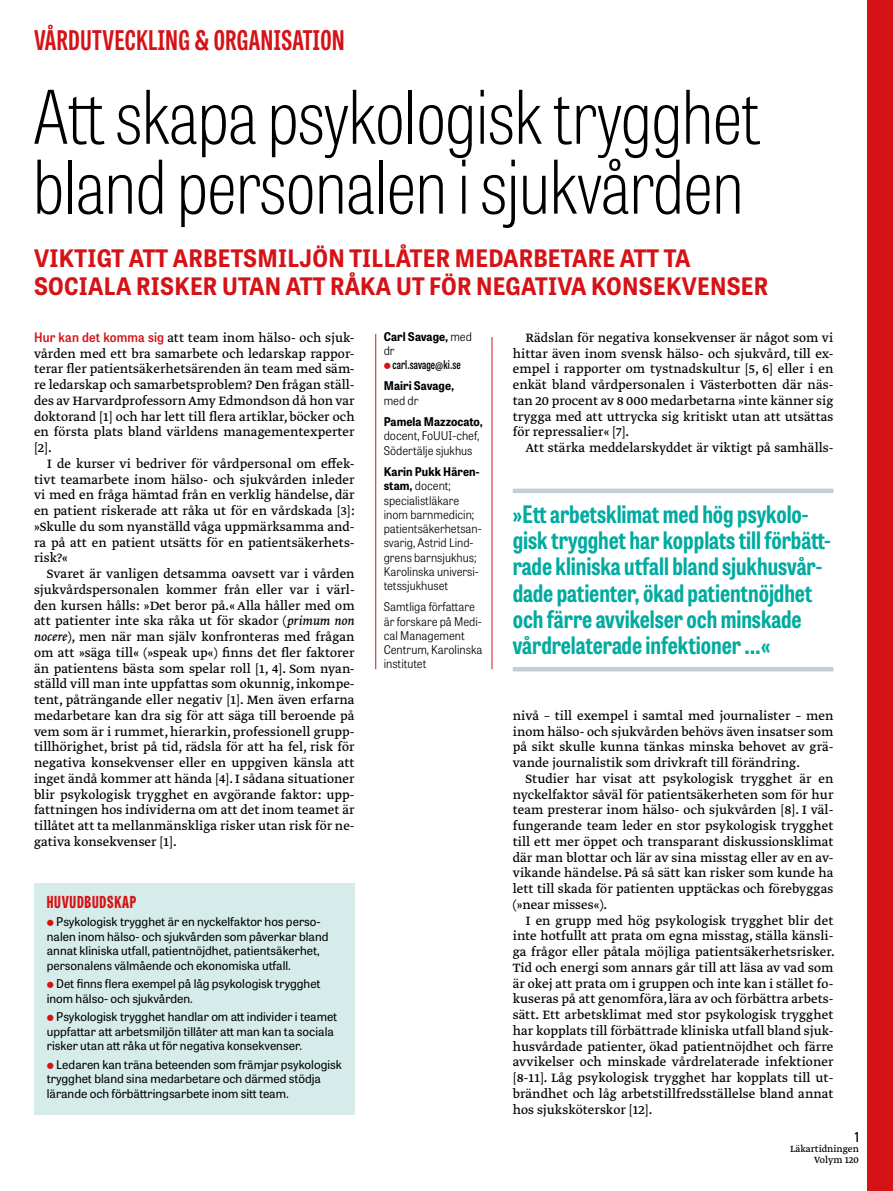
<style>
.page{position:relative;width:893px;height:1191px;background:#fff}
.page>*{position:absolute;margin:0;border:0;box-sizing:border-box;transform-origin:0 0}
.t1{font:100 73.5px/69.8px "Tablet Gothic Condensed";letter-spacing:-.005em;color:#000}
.t2{font:700 27px "Tablet Gothic Compressed";letter-spacing:.02em;color:#d51317}
.t3{font:700 24px/26.2px "Tablet Gothic Condensed";color:#00aba0}
.t4{font:700 24px/28.5px "Tablet Gothic Narrow";letter-spacing:.01em;color:#d51317}
.t5{font:800 16.5px "Tablet Gothic Compressed";letter-spacing:.045em;color:#d51317}
.t6{font:14.25px/15.8px "Greta Text Pro Regular Min";color:#000;text-align:justify}
.t7{font:600 13.5px "Tablet Gothic Condensed";color:#000}
.t8{font:12px/14.4px "Tablet Gothic";color:#000}
.t9{font:300 12px/14.2px "Tablet Gothic Narrow";color:#000}
.t10{font:700 12px/14.2px "Tablet Gothic Narrow";letter-spacing:.005em;color:#000}
.t11{font:600 12px "Tablet Gothic Compressed";letter-spacing:.01em;color:#000}
.t12{font:10.5px/10.5px "Greta Text Pro";color:#000;text-align:right}
.s1{font-family:"Tablet Gothic Narrow";font-weight:600;font-size:13.05px;color:#d51317}
.s2{font-family:"Greta Text Pro Ita Min"}
.s3{font-weight:300}
.s4{font-weight:700}
</style>
<div class="page">
<div style="left:867px;top:0;width:26px;height:1191px;background:#d51317"></div>
<hr style="left:492px;top:337px;width:1px;height:332px;background:#d51317">
<hr style="left:375px;top:334px;width:1px;height:335px;background:#d51317">
<div style="left:34px;top:882px;width:321px;height:232px;background:#d5eceb"></div>
<div style="left:513px;top:488px;width:320px;height:5px;background:#c4ced4"></div>
<hr style="left:513px;top:667px;width:320px;height:4px;background:#c4ced4">
<h2 class="t2" style="left:34px;top:22px;width:312px">VÅRDUTVECKLING &amp; ORGANISATION</h2>
<h1 class="t1" style="left:33px;top:80px;width:729px">Att skapa psykologisk trygghet bland personalen i sjukvården</h1>
<h3 class="t4" style="left:34px;top:243px;width:736px">VIKTIGT ATT ARBETSMILJÖN TILLÅTER MEDARBETARE ATT TA<br>SOCIALA RISKER UTAN ATT RÅKA UT FÖR NEGATIVA KONSEKVENSER</h3>
<p class="t6" style="left:34px;top:330px;width:322px"><span class="s1">Hur kan det komma sig</span> att team inom hälso- och sjuk&shy;vården med ett bra samarbete och ledarskap rappor&shy;terar fler patientsäkerhetsärenden än team med säm&shy;re ledarskap och samarbetsproblem? Den frågan ställ&shy;des av Harvardprofessorn Amy Edmondson då hon var doktorand [1] och har lett till flera artiklar, böcker och en första plats bland världens managementexperter [2].</p>
<p class="t6" style="left:34px;top:456px;width:322px;text-indent:13px">I de kurser vi bedriver för vårdpersonal om effek&shy;tivt teamarbete inom hälso- och sjukvården inleder vi med en fråga hämtad från en verklig händelse, där en patient riskerade att råka ut för en vårdskada [3]: »Skulle du som nyanställd våga uppmärksamma and&shy;ra på att en patient utsätts för en patientsäkerhets&shy;risk?«</p>
<p class="t6" style="left:34px;top:566px;width:322px;text-indent:13px">Svaret är vanligen detsamma oavsett var i vården sjukvårdspersonalen kommer från eller var i värl&shy;den kursen hålls: »Det beror på.« Alla håller med om att patienter inte ska råka ut för skador (<span class="s2">primum non nocere</span>), men när man själv konfronteras med frågan om att »säga till« (»speak up«) finns det fler faktorer än patientens bästa som spelar roll [1, 4]. Som nyan&shy;ställd vill man inte uppfattas som okunnig, inkompe&shy;tent, påträngande eller negativ [1]. Men även erfarna medarbetare kan dra sig för att säga till beroende på vem som är i rummet, hierarkin, professionell grupp&shy;tillhörighet, brist på tid, rädsla för att ha fel, risk för negativa konsekvenser eller en uppgiven känsla att inget ändå kommer att hända [4]. I sådana situationer blir psykologisk trygghet en avgörande faktor: upp&shy;fattningen hos individerna om att det inom teamet är tillåtet att ta mellanmänskliga risker utan risk för ne&shy;gativa konsekvenser [1].</p>
<p class="t5" style="left:47px;top:890px;width:91px">HUVUDBUDSKAP</p>
<p class="t8" style="left:47px;top:914px;width:283px;text-indent:10px">Psykologisk trygghet är en nyckelfaktor hos perso&shy;nalen inom hälso- och sjukvården som påverkar bland annat kliniska utfall, patientnöjdhet, patientsäkerhet, personalens välmående och ekonomiska utfall.</p>
<p class="t8" style="left:47px;top:976px;width:275px;text-indent:10px">Det finns flera exempel på låg psykologisk trygghet inom hälso- och sjukvården.</p>
<p class="t8" style="left:47px;top:1009px;width:292px;text-indent:10px">Psykologisk trygghet handlar om att individer i teamet uppfattar att arbetsmiljön tillåter att man kan ta sociala risker utan att råka ut för negativa konsekvenser.</p>
<p class="t8" style="left:47px;top:1056px;width:297px;text-indent:9px">Ledaren kan träna beteenden som främjar psykologisk trygghet bland sina medarbetare och därmed stödja lärande och förbättringsarbete inom sitt team.</p>
<p class="t10" style="left:384px;top:329px;width:90px">Carl Savage, <span class="s3">med dr</span></p>
<p class="t11" style="left:392px;top:356px;width:70px">carl.savage@ki.se</p>
<p class="t10" style="left:384px;top:378px;width:72px">Mairi Savage,</p>
<p class="t9" style="left:384px;top:392px;width:36px">med dr</p>
<p class="t10" style="left:384px;top:414px;width:101px">Pamela Mazzocato,</p>
<p class="t9" style="left:384px;top:428px;width:97px">docent, FoUUI-chef,<br>Södertälje sjukhus</p>
<p class="t9" style="left:384px;top:464px;width:100px"><span class="s4">Karin Pukk Hären&shy;stam,</span> docent; specialistläkare inom barnmedicin; patientsäkerhetsan&shy;svarig, Astrid Lind&shy;grens barnsjukhus;<br>Karolinska universi&shy;tetssjukhuset</p>
<p class="t9" style="left:384px;top:599px;width:100px">Samtliga författare är forskare på Medi&shy;cal Management<br>Centrum, Karolinska institutet</p>
<p class="t6" style="left:513px;top:330px;width:322px;text-indent:13px">Rädslan för negativa konsekvenser är något som vi hittar även inom svensk hälso- och sjukvård, till ex&shy;empel i rapporter om tystnadskultur [5, 6] eller i en enkät bland vårdpersonalen i Västerbotten där näs&shy;tan 20 procent av 8 000 medarbetarna »inte känner sig trygga med att uttrycka sig kritiskt utan att utsättas för repressalier« [7].</p>
<p class="t6" style="left:525px;top:440px;width:308px">Att stärka meddelarskyddet är viktigt på samhälls-</p>
<h3 class="t3" style="left:513px;top:500px;width:320px">»Ett arbetsklimat med hög psykolo&shy;gisk trygghet har kopplats till förbätt&shy;rade kliniska utfall bland sjukhusvår&shy;dade patienter, ökad patientnöjdhet och färre avvikelser och minskade vårdrelaterade infektioner …«</h3>
<p class="t6" style="left:513px;top:708px;width:322px">nivå – till exempel i samtal med journalister – men inom hälso- och sjukvården behövs även insatser som på sikt skulle kunna tänkas minska behovet av grä&shy;vande journalistik som drivkraft till förändring.</p>
<p class="t6" style="left:513px;top:771px;width:322px;text-indent:13px">Studier har visat att psykologisk trygghet är en nyckelfaktor såväl för patientsäkerheten som för hur team presterar inom hälso- och sjukvården [8]. I väl&shy;fungerande team leder en stor psykologisk trygghet till ett mer öppet och transparant diskussionsklimat där man blottar och lär av sina misstag eller av en av&shy;vikande händelse. På så sätt kan risker som kunde ha lett till skada för patienten upptäckas och förebyggas (»near misses«).</p>
<p class="t6" style="left:513px;top:913px;width:324px;text-indent:13px">I en grupp med hög psykologisk trygghet blir det inte hotfullt att prata om egna misstag, ställa känsli&shy;ga frågor eller påtala möjliga patientsäkerhetsrisker.<br>Tid och energi som annars går till att läsa av vad som är okej att prata om i gruppen och inte kan i stället fo&shy;kuseras på att genomföra, lära av och förbättra arbets&shy;sätt. Ett arbetsklimat med stor psykologisk trygghet har kopplats till förbättrade kliniska utfall bland sjuk&shy;husvårdade patienter, ökad patientnöjdhet och färre avvikelser och minskade vårdrelaterade infektioner [8-11]. Låg psykologisk trygghet har kopplats till ut&shy;brändhet och låg arbetstillfredsställelse bland annat hos sjuksköterskor [12].</p>
<p class="t7" style="left:855px;top:1127px;width:6px">1</p>
<p class="t12" style="left:790px;top:1144px;width:70px">Läkartidningen<br>Volym 120</p>
</div>
